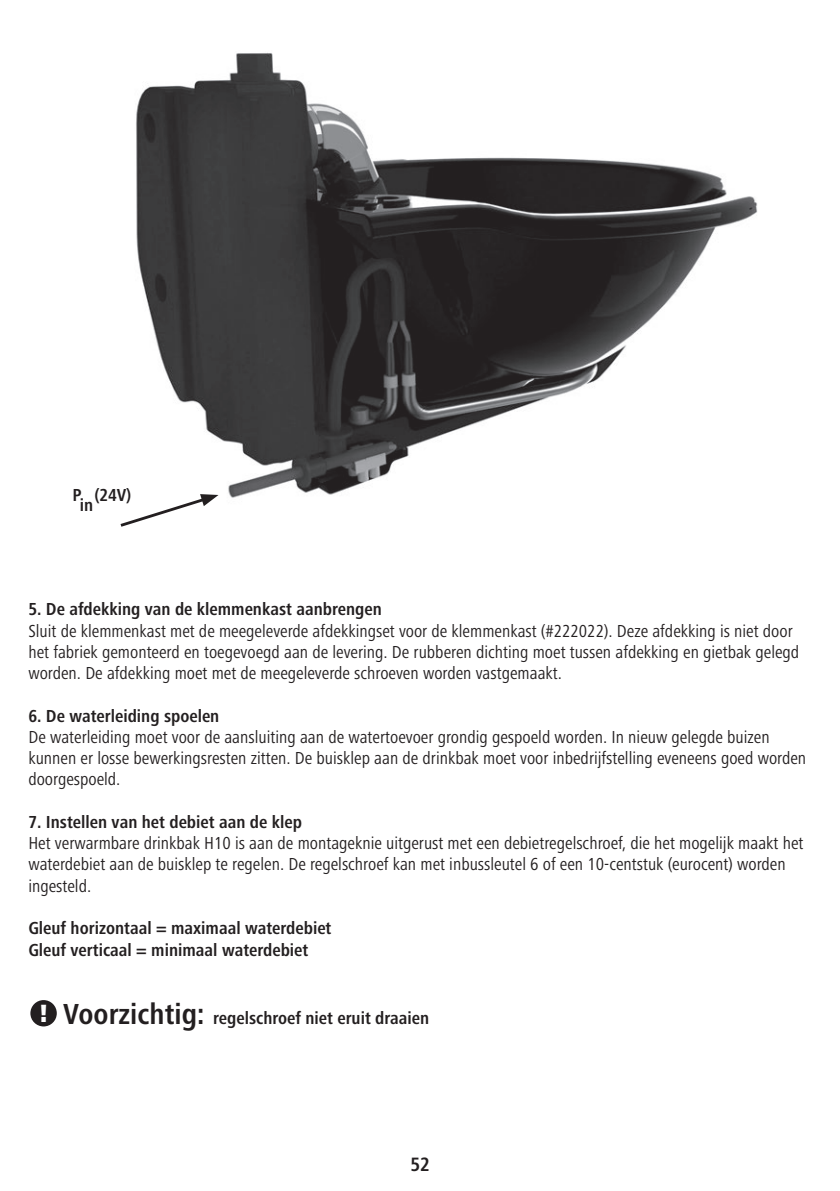
<style>
.page{position:relative;width:840px;height:1191px;background:#fff}
.page>*{position:absolute;margin:0;border:0;box-sizing:border-box;transform-origin:0 0}
.t1{font:700 condensed 20px "Frutiger Next LTW1 G";color:#231f20}
.t2{font:condensed 18px/21.2px "Frutiger Next LTW1 G";color:#231f20}
.t3{font:700 condensed 18px/21.2px "Frutiger Next LTW1 G";color:#231f20}
.s1{font-weight:900;font-size:25.8px;color:#fff}
.s2{font-size:30px}
</style>
<div class="page">
<div style="left:30px;top:1000px;width:27px;height:26px;background:#231f20;border-radius:50%"></div>
<img style="left:136px;top:53px;width:622px;height:445px">
<svg style="left:120px;top:494px;width:98px;height:33px"></svg>
<p class="t3" style="left:72px;top:485px;width:60px">P (24V)</p>
<p class="t3" style="left:80px;top:494px;width:15px">in</p>
<p class="t3" style="left:28px;top:598px;width:355px">5. De afdekking van de klemmenkast aanbrengen</p>
<p class="t2" style="left:28px;top:620px;width:772px">Sluit de klemmenkast met de meegeleverde afdekkingset voor de klemmenkast (#222022). Deze afdekking is niet door het fabriek gemonteerd en toegevoegd aan de levering. De rubberen dichting moet tussen afdekking en gietbak gelegd worden. De afdekking moet met de meegeleverde schroeven worden vastgemaakt.</p>
<p class="t3" style="left:28px;top:705px;width:192px">6. De waterleiding spoelen</p>
<p class="t2" style="left:28px;top:726px;width:779px">De waterleiding moet voor de aansluiting aan de watertoevoer grondig gespoeld worden. In nieuw gelegde buizen kunnen er losse bewerkingsresten zitten. De buisklep aan de drinkbak moet voor inbedrijfstelling eveneens goed worden doorgespoeld.</p>
<p class="t3" style="left:28px;top:811px;width:275px">7. Instellen van het debiet aan de klep</p>
<p class="t2" style="left:28px;top:832px;width:776px">Het verwarmbare drinkbak H10 is aan de montageknie uitgerust met een debietregelschroef, die het mogelijk maakt het waterdebiet aan de buisklep te regelen. De regelschroef kan met inbussleutel 6 of een 10-centstuk (eurocent) worden ingesteld.</p>
<p class="t3" style="left:28px;top:917px;width:304px">Gleuf horizontaal = maximaal waterdebiet<br>Gleuf verticaal = minimaal waterdebiet</p>
<p class="t3" style="left:40px;top:1007px;width:391px"><span class="s1">!</span> <span class="s2">Voorzichtig:</span> regelschroef niet eruit draaien</p>
<p class="t1" style="left:410px;top:1153px;width:21px">52</p>
</div>
